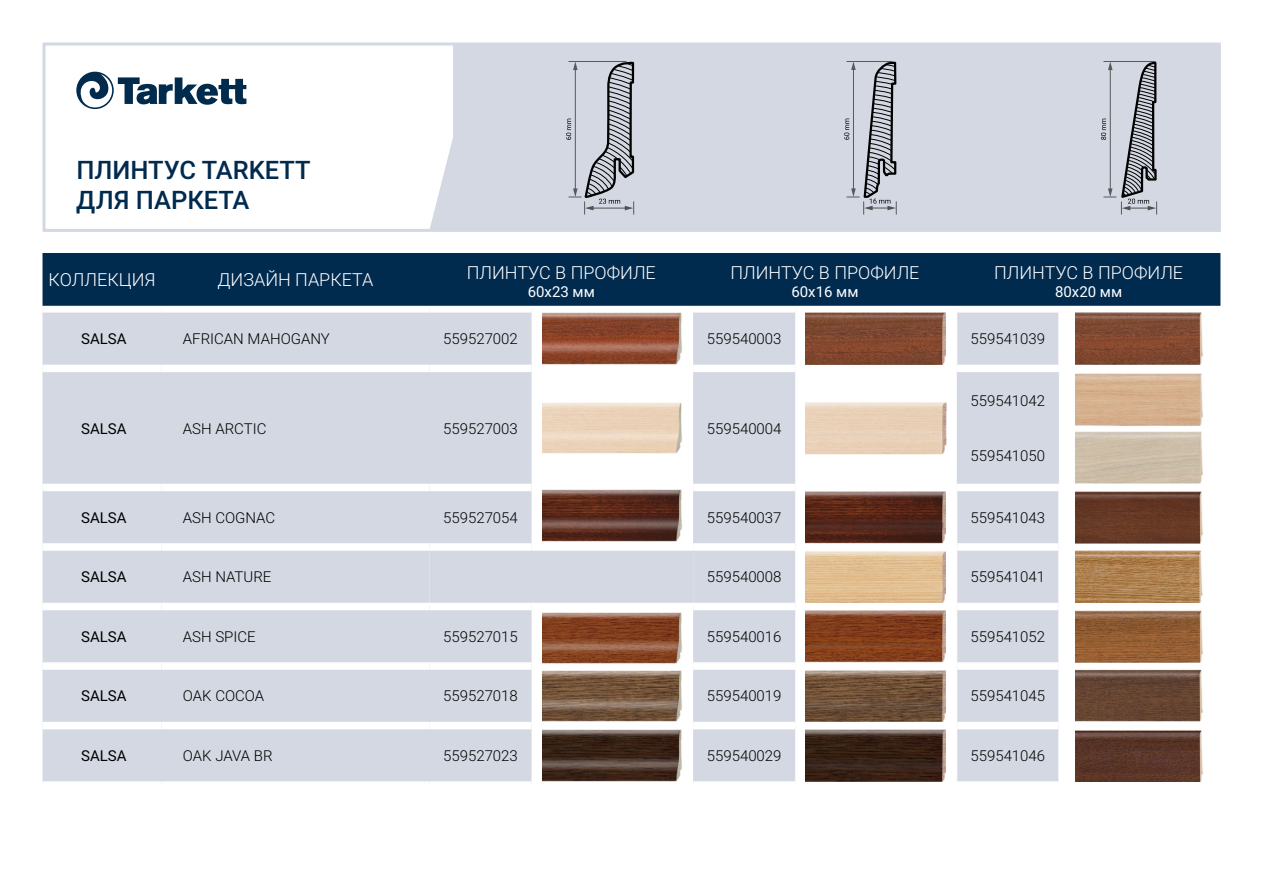
<style>
.page{position:relative;width:1263px;height:893px;background:#fff}
.page>*{position:absolute;margin:0;border:0;box-sizing:border-box;transform-origin:0 0}
.t1{font:500 25.5px/30px "Roboto";color:#002a4e}
.t2{font:300 18px "Roboto";color:#fff}
.t3{font:300 15px "Roboto";color:#000}
.t4{font:15px "Roboto";color:#000}
.t5{font:15px "Roboto";color:#fff}
</style>
<div class="page">
<svg style="left:43px;top:309px;width:1016px;height:476px;background:#d9dde5"></svg>
<div style="left:429px;top:551px;width:264px;height:52px;background:#d3d8e2"></div>
<div style="left:429px;top:305px;width:102px;height:8px;background:#fff"></div>
<div style="left:162px;top:305px;width:267px;height:8px;background:#fff"></div>
<div style="left:43px;top:305px;width:119px;height:8px;background:#fff"></div>
<div style="left:429px;top:365px;width:102px;height:7px;background:#fff"></div>
<div style="left:162px;top:365px;width:267px;height:7px;background:#fff"></div>
<div style="left:43px;top:365px;width:119px;height:7px;background:#fff"></div>
<div style="left:429px;top:484px;width:102px;height:7px;background:#fff"></div>
<div style="left:162px;top:484px;width:267px;height:7px;background:#fff"></div>
<div style="left:43px;top:484px;width:119px;height:7px;background:#fff"></div>
<div style="left:162px;top:543px;width:267px;height:8px;background:#fff"></div>
<div style="left:43px;top:543px;width:119px;height:8px;background:#fff"></div>
<div style="left:162px;top:603px;width:267px;height:7px;background:#fff"></div>
<div style="left:43px;top:603px;width:119px;height:7px;background:#fff"></div>
<div style="left:429px;top:662px;width:102px;height:8px;background:#fff"></div>
<div style="left:162px;top:662px;width:267px;height:8px;background:#fff"></div>
<div style="left:43px;top:662px;width:119px;height:8px;background:#fff"></div>
<div style="left:429px;top:722px;width:102px;height:7px;background:#fff"></div>
<div style="left:162px;top:722px;width:267px;height:7px;background:#fff"></div>
<div style="left:43px;top:722px;width:119px;height:7px;background:#fff"></div>
<div style="left:429px;top:781px;width:102px;height:8px;background:#fff"></div>
<div style="left:162px;top:781px;width:267px;height:8px;background:#fff"></div>
<div style="left:43px;top:781px;width:119px;height:8px;background:#fff"></div>
<hr style="left:1058px;top:313px;width:1px;height:52px;background:#fff">
<hr style="left:956px;top:313px;width:1px;height:52px;background:#fff">
<hr style="left:1058px;top:491px;width:1px;height:56px;background:#fff">
<hr style="left:956px;top:491px;width:1px;height:56px;background:#fff">
<hr style="left:1058px;top:547px;width:1px;height:59px;background:#fff">
<hr style="left:956px;top:547px;width:1px;height:59px;background:#fff">
<hr style="left:1058px;top:606px;width:1px;height:60px;background:#fff">
<hr style="left:956px;top:606px;width:1px;height:60px;background:#fff">
<hr style="left:1058px;top:666px;width:1px;height:60px;background:#fff">
<hr style="left:956px;top:666px;width:1px;height:60px;background:#fff">
<hr style="left:1058px;top:726px;width:1px;height:55px;background:#fff">
<hr style="left:956px;top:726px;width:1px;height:55px;background:#fff">
<div style="left:693px;top:305px;width:102px;height:8px;background:#fff"></div>
<div style="left:693px;top:365px;width:102px;height:7px;background:#fff"></div>
<div style="left:693px;top:484px;width:102px;height:7px;background:#fff"></div>
<div style="left:693px;top:543px;width:102px;height:8px;background:#fff"></div>
<div style="left:693px;top:603px;width:102px;height:7px;background:#fff"></div>
<div style="left:693px;top:662px;width:102px;height:8px;background:#fff"></div>
<div style="left:693px;top:722px;width:102px;height:7px;background:#fff"></div>
<div style="left:693px;top:781px;width:102px;height:8px;background:#fff"></div>
<div style="left:956px;top:305px;width:103px;height:8px;background:#fff"></div>
<div style="left:956px;top:365px;width:103px;height:7px;background:#fff"></div>
<div style="left:956px;top:484px;width:103px;height:7px;background:#fff"></div>
<div style="left:957px;top:543px;width:101px;height:8px;background:#fff"></div>
<div style="left:957px;top:603px;width:101px;height:7px;background:#fff"></div>
<div style="left:957px;top:662px;width:101px;height:8px;background:#fff"></div>
<div style="left:957px;top:722px;width:101px;height:7px;background:#fff"></div>
<div style="left:956px;top:781px;width:103px;height:8px;background:#fff"></div>
<div style="left:531px;top:543px;width:162px;height:8px;background:#fff"></div>
<div style="left:429px;top:543px;width:102px;height:8px;background:#fff"></div>
<div style="left:531px;top:603px;width:162px;height:7px;background:#fff"></div>
<div style="left:429px;top:603px;width:102px;height:7px;background:#fff"></div>
<img style="left:1076px;top:312px;width:127px;height:53px">
<img style="left:806px;top:312px;width:140px;height:53px">
<img style="left:542px;top:312px;width:140px;height:53px">
<img style="left:1075px;top:373px;width:128px;height:53px">
<img style="left:806px;top:402px;width:140px;height:52px">
<img style="left:542px;top:402px;width:140px;height:52px">
<img style="left:1075px;top:431px;width:128px;height:53px">
<img style="left:1076px;top:491px;width:127px;height:53px">
<img style="left:806px;top:491px;width:140px;height:52px">
<img style="left:542px;top:489px;width:140px;height:52px">
<img style="left:1076px;top:551px;width:127px;height:52px">
<img style="left:806px;top:551px;width:140px;height:52px">
<img style="left:1076px;top:610px;width:127px;height:53px">
<img style="left:806px;top:610px;width:140px;height:52px">
<img style="left:542px;top:612px;width:140px;height:52px">
<img style="left:1076px;top:670px;width:127px;height:52px">
<img style="left:806px;top:670px;width:140px;height:52px">
<img style="left:542px;top:670px;width:140px;height:52px">
<img style="left:1076px;top:730px;width:127px;height:51px">
<img style="left:806px;top:729px;width:140px;height:52px">
<img style="left:542px;top:729px;width:140px;height:52px">
<div style="left:430px;top:47px;width:787px;height:181px;background:#d3d8e2"></div>
<svg style="left:76px;top:72px;width:170px;height:37px"></svg>
<div style="left:43px;top:43px;width:1178px;height:189px;border:3px solid #d3d8e2"></div>
<svg style="left:566px;top:59px;width:69px;height:155px;background:#b1b5be"></svg>
<svg style="left:844px;top:61px;width:53px;height:153px;background:#acb0b9"></svg>
<svg style="left:1101px;top:60px;width:57px;height:154px;background:#abafb7"></svg>
<div style="left:43px;top:253px;width:1177px;height:53px;background:#002a4e"></div>
<h1 class="t1" style="left:76px;top:154px;width:236px">ПЛИНТУС ТARKETT<br>ДЛЯ ПАРКЕТА</h1>
<p class="t2" style="left:49px;top:267px;width:108px">коллекция</p>
<p class="t2" style="left:218px;top:267px;width:157px">Дизайн паркета</p>
<p class="t2" style="left:467px;top:260px;width:191px">Плинтус в п рофиле</p>
<p class="t5" style="left:528px;top:281px;width:69px">60х23 мм</p>
<p class="t2" style="left:730px;top:260px;width:191px">Плинтус в п рофиле</p>
<p class="t5" style="left:791px;top:281px;width:69px">60х16 мм</p>
<p class="t2" style="left:994px;top:260px;width:191px">Плинтус в п рофиле</p>
<p class="t5" style="left:1055px;top:281px;width:69px">80х20 мм</p>
<p class="t4" style="left:81px;top:328px;width:47px">SALSA</p>
<p class="t3" style="left:183px;top:328px;width:149px">AFRICAN MAHOGANY</p>
<p class="t3" style="left:443px;top:328px;width:76px">559527002</p>
<p class="t3" style="left:707px;top:328px;width:76px">559540003</p>
<p class="t3" style="left:970px;top:328px;width:76px">559541039</p>
<p class="t4" style="left:81px;top:418px;width:47px">SALSA</p>
<p class="t3" style="left:183px;top:418px;width:85px">ASH ARCTIC</p>
<p class="t3" style="left:443px;top:418px;width:76px">559527003</p>
<p class="t3" style="left:707px;top:418px;width:76px">559540004</p>
<p class="t3" style="left:970px;top:390px;width:76px">559541042</p>
<p class="t3" style="left:970px;top:446px;width:76px">559541050</p>
<p class="t4" style="left:81px;top:507px;width:47px">SALSA</p>
<p class="t3" style="left:183px;top:507px;width:94px">ASH COGNAC</p>
<p class="t3" style="left:443px;top:507px;width:76px">559527054</p>
<p class="t3" style="left:707px;top:507px;width:76px">559540037</p>
<p class="t3" style="left:970px;top:507px;width:76px">559541043</p>
<p class="t4" style="left:81px;top:566px;width:47px">SALSA</p>
<p class="t3" style="left:183px;top:566px;width:90px">ASH NATURE</p>
<p class="t3" style="left:707px;top:566px;width:76px">559540008</p>
<p class="t3" style="left:970px;top:566px;width:76px">559541041</p>
<p class="t4" style="left:81px;top:626px;width:47px">SALSA</p>
<p class="t3" style="left:183px;top:626px;width:74px">ASH SPICE</p>
<p class="t3" style="left:443px;top:626px;width:76px">559527015</p>
<p class="t3" style="left:707px;top:626px;width:76px">559540016</p>
<p class="t3" style="left:970px;top:626px;width:76px">559541052</p>
<p class="t4" style="left:81px;top:686px;width:47px">SALSA</p>
<p class="t3" style="left:183px;top:686px;width:83px">OAK COCOA</p>
<p class="t3" style="left:443px;top:686px;width:76px">559527018</p>
<p class="t3" style="left:707px;top:686px;width:76px">559540019</p>
<p class="t3" style="left:970px;top:686px;width:76px">559541045</p>
<p class="t4" style="left:81px;top:745px;width:47px">SALSA</p>
<p class="t3" style="left:183px;top:745px;width:91px">OAK JAVA BR</p>
<p class="t3" style="left:443px;top:745px;width:76px">559527023</p>
<p class="t3" style="left:707px;top:745px;width:76px">559540029</p>
<p class="t3" style="left:970px;top:745px;width:76px">559541046</p>
</div>
